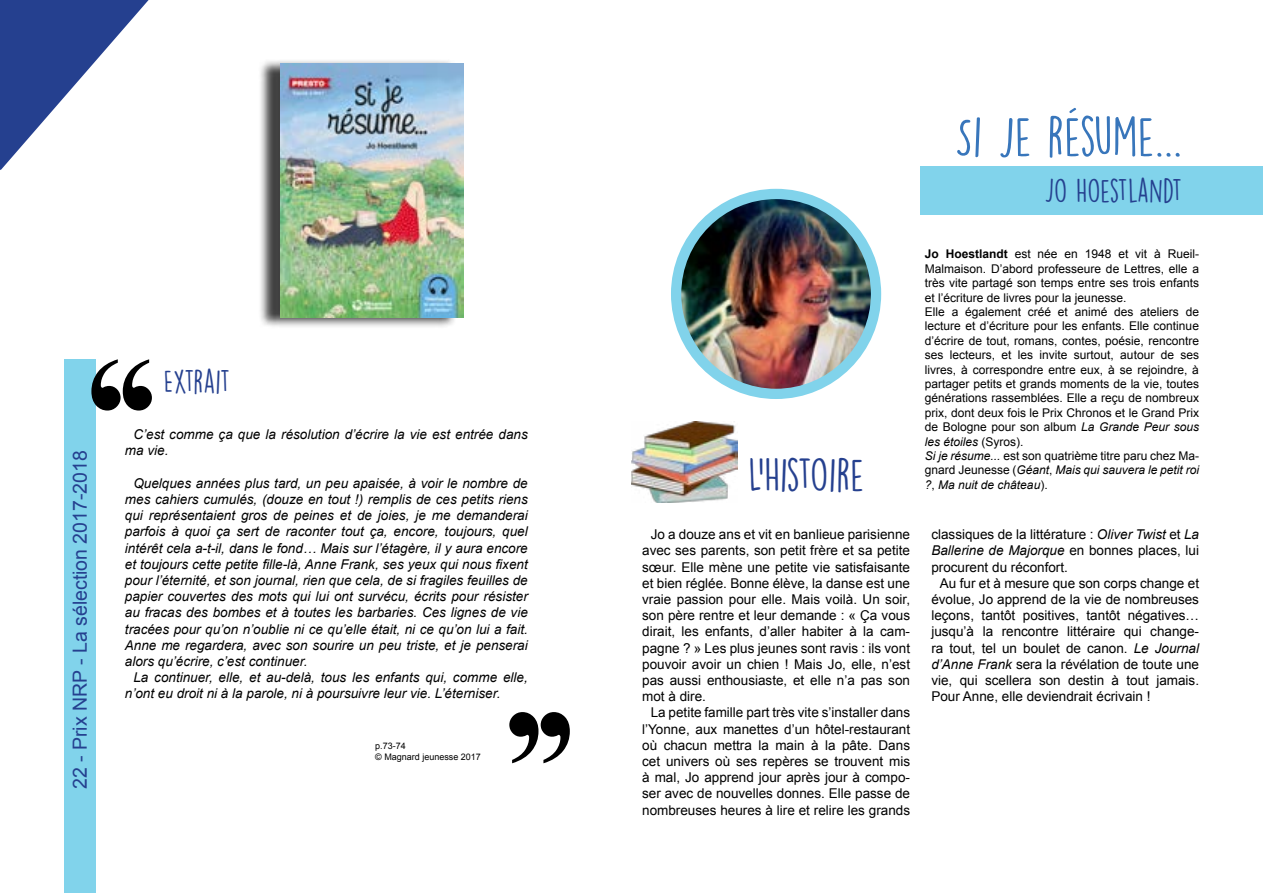
<style>
.page{position:relative;width:1263px;height:893px;background:#fff}
.page>*{position:absolute;margin:0;border:0;box-sizing:border-box;transform-origin:0 0}
.t1{font:700 157.5px "Times New Roman";color:#000}
.t2{font:51px "DK Lemon Yellow Sun";color:#3876bb}
.t3{font:42px "DK Lemon Yellow Sun";color:#25408f}
.t4{font:30px "DK Lemon Yellow Sun";letter-spacing:-.005em;color:#25408f}
.t5{font:19.5px "Arial";color:#25408f}
.t6{font:13.5px/16.2px "Arial";color:#000;text-align:justify}
.t7{font:italic 13.5px/16.2px "Arial";color:#000}
.t8{font:12px/14.4px "Arial";color:#000}
.t9{font:9px/10.8px "Arial";color:#000}
.s1{font-weight:700}
.s2{font-style:italic}
</style>
<div class="page">
<div style="left:64px;top:359px;width:32px;height:534px;background:#81d3eb"></div>
<img style="left:631px;top:422px;width:107px;height:80px">
<svg style="left:0;top:0;width:149px;height:170px"></svg>
<img style="left:676px;top:194px;width:195px;height:200px">
<div style="left:671px;top:189px;width:210px;height:210px;border:10px solid #81d3eb;border-radius:50%"></div>
<div style="left:921px;top:166px;width:342px;height:49px;background:#81d3eb"></div>
<div style="left:258px;top:59px;width:200px;height:270px;background:#000;opacity:.75"></div>
<img style="left:281px;top:64px;width:182px;height:253px">
<h2 class="t2" style="left:954px;top:106px;width:229px">SI JE RÉSUME…</h2>
<h3 class="t4" style="left:1044px;top:172px;width:139px">JO HOESTLANDT</h3>
<h1 class="t1" style="left:80px;top:304px;width:85px">‘‘</h1>
<h3 class="t4" style="left:164px;top:363px;width:68px">EXTRAIT</h3>
<p class="t7" style="left:125px;top:426px;width:404px;text-indent:9px">C’est comme ça que la résolution d’écrire la vie est entrée dans ma vie.</p>
<p class="t7" style="left:125px;top:475px;width:404px;text-align:justify;text-indent:9px">Quelques années plus tard, un peu apaisée, à voir le nombre de mes cahiers cumulés, (douze en tout !) remplis de ces petits riens qui représentaient gros de peines et de joies, je me demanderai parfois à quoi ça sert de raconter tout ça, encore, toujours, quel intérêt cela a-t-il, dans le fond… Mais sur l’étagère, il y aura encore et toujours cette petite fille-là, Anne Frank, ses yeux qui nous fixent pour l’éternité, et son journal, rien que cela, de si fragiles feuilles de papier couvertes des mots qui lui ont survécu, écrits pour résister au fracas des bombes et à toutes les barbaries. Ces lignes de vie tracées pour qu’on n’oublie ni ce qu’elle était, ni ce qu’on lui a fait.<br>Anne me regardera, avec son sourire un peu triste, et je penserai alors qu’écrire, c’est continuer.</p>
<p class="t7" style="left:125px;top:669px;width:404px;text-indent:9px">La continuer, elle, et au-delà, tous les enfants qui, comme elle, n’ont eu droit ni à la parole, ni à poursuivre leur vie. L’éterniser.</p>
<h3 class="t5" style="left:67px;top:789px;width:340px;rotate:-90deg">22 - Prix NRP - La sélection 2017-2018</h3>
<h3 class="t3" style="left:748px;top:450px;width:118px">L’HISTOIRE</h3>
<p class="t6" style="left:642px;top:527px;width:269px;text-indent:9px">Jo a douze ans et vit en banlieue parisienne avec ses parents, son petit frère et sa petite sœur. Elle mène une petite vie satisfaisante et bien réglée. Bonne élève, la danse est une vraie passion pour elle. Mais voilà. Un soir, son père rentre et leur demande : « Ça vous dirait, les enfants, d’aller habiter à la cam&shy;pagne ? » Les plus jeunes sont ravis : ils vont pouvoir avoir un chien ! Mais Jo, elle, n’est pas aussi enthousiaste, et elle n’a pas son mot à dire.</p>
<p class="t6" style="left:642px;top:705px;width:269px;text-indent:9px">La petite famille part très vite s’installer dans l’Yonne, aux manettes d’un hôtel-restaurant où chacun mettra la main à la pâte. Dans cet univers où ses repères se trouvent mis à mal, Jo apprend jour après jour à compo&shy;ser avec de nouvelles donnes. Elle passe de nombreuses heures à lire et relire les grands</p>
<h1 class="t1" style="left:581px;top:818px;width:85px;rotate:-180deg">‘‘</h1>
<p class="t9" style="left:375px;top:741px;width:107px">p.73-74<br>© Magnard jeunesse 2017</p>
<p class="t8" style="left:925px;top:247px;width:276px"><span class="s1">Jo Hoestlandt</span> est née en 1948 et vit à Rueil-Malmaison. D’abord professeure de Lettres, elle a très vite partagé son temps entre ses trois enfants et l’écriture de livres pour la jeunesse.<br>Elle a également créé et animé des ateliers de lecture et d’écriture pour les enfants. Elle continue d’écrire de tout, romans, contes, poésie, rencontre ses lecteurs, et les invite surtout, autour de ses livres, à correspondre entre eux, à se rejoindre, à partager petits et grands moments de la vie, toutes générations rassemblées. Elle a reçu de nombreux prix, dont deux fois le Prix Chronos et le Grand Prix de Bologne pour son album <span class="s2">La Grande Peur sous les étoiles</span> (Syros).<br><span class="s2">Si je résume...</span> est son quatrième titre paru chez Ma&shy;gnard Jeunesse (<span class="s2">Géant</span>, <span class="s2">Mais qui sauvera le petit roi ?</span>, <span class="s2">Ma nuit de château</span>).</p>
<p class="t6" style="left:931px;top:527px;width:269px">classiques de la littérature : <span class="s2">Oliver Twist</span> et <span class="s2">La Ballerine de Majorque</span> en bonnes places, lui procurent du réconfort.</p>
<p class="t6" style="left:931px;top:575px;width:269px;text-indent:9px">Au fur et à mesure que son corps change et évolue, Jo apprend de la vie de nombreuses leçons, tantôt positives, tantôt négatives… jusqu’à la rencontre littéraire qui change&shy;ra tout, tel un boulet de canon. <span class="s2">Le Journal d’Anne Frank</span> sera la révélation de toute une vie, qui scellera son destin à tout jamais.<br>Pour Anne, elle deviendrait écrivain !</p>
</div>
